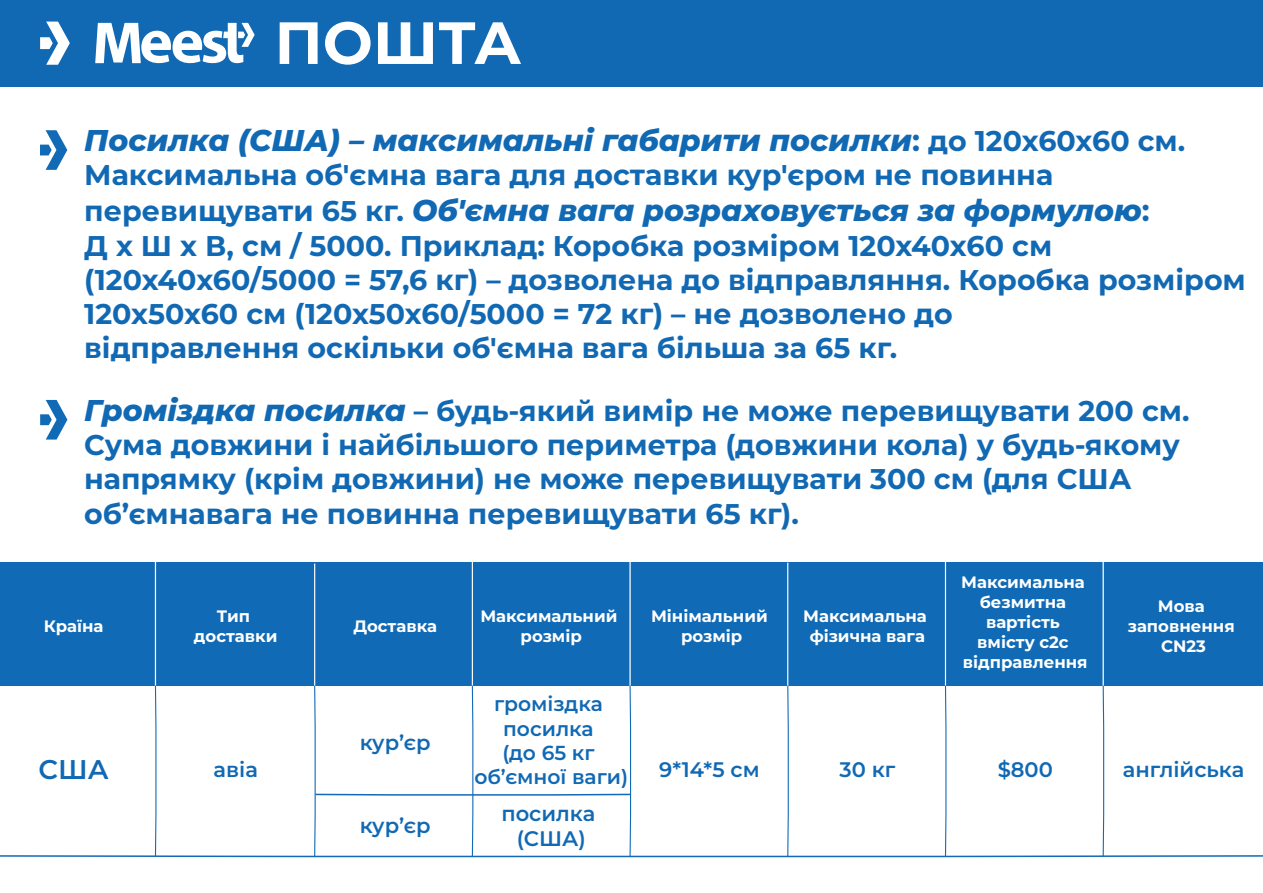
<style>
.page{position:relative;width:1263px;height:893px;background:#fff}
.page>*{position:absolute;margin:0;border:0;box-sizing:border-box;transform-origin:0 0}
.t1{font:italic 800 30px "Montserrat";color:#1169b4}
.t2{font:700 28.5px/34.2px "Montserrat";color:#1169b4}
.t3{font:600 27px "Montserrat";color:#1169b4}
.t4{font:600 21px/25.2px "Montserrat";color:#1169b4;text-align:center}
.t5{font:600 20.25px/24.3px "Montserrat";color:#1169b4;text-align:center}
.t6{font:700 16.5px/19.8px "Montserrat";color:#fff;text-align:center}
.s1{font-weight:700;font-style:normal}
.s2{font-weight:700;font-style:normal;font-size:28.5px}
.s3{font-weight:800;font-style:italic;font-size:30px}
</style>
<div class="page">
<svg style="left:40px;top:400px;width:27px;height:40px"></svg>
<svg style="left:40px;top:130px;width:27px;height:40px"></svg>
<div style="left:0;top:562px;width:1263px;height:123px;background:#116ab5"></div>
<hr style="left:155px;top:552px;width:1px;height:279px;background:#fff">
<hr style="left:314px;top:564px;width:1px;height:256px;background:#fff">
<hr style="left:629px;top:552px;width:2px;height:279px;background:#fff">
<hr style="left:472px;top:554px;width:1px;height:257px;background:#fff">
<hr style="left:787px;top:563px;width:1px;height:256px;background:#fff">
<hr style="left:1102px;top:551px;width:2px;height:279px;background:#fff">
<hr style="left:945px;top:553px;width:1px;height:257px;background:#fff">
<svg style="left:0;top:684px;width:1263px;height:174px"></svg>
<div style="left:0;top:0;width:1263px;height:86px;background:#1169b4"></div>
<svg style="left:40px;top:22px;width:30px;height:43px"></svg>
<svg style="left:95px;top:23px;width:160px;height:41px"></svg>
<svg style="left:280px;top:22px;width:38px;height:42px"></svg>
<svg style="left:325px;top:22px;width:46px;height:43px"></svg>
<svg style="left:378px;top:22px;width:55px;height:42px"></svg>
<svg style="left:439px;top:22px;width:82px;height:42px"></svg>
<p class="t1" style="left:84px;top:121px;width:1102px">Посилка (США) – максимальні габарити посилки<span class="s1">:</span> <span class="s2">до 120х60х60 см.</span></p>
<p class="t2" style="left:84px;top:157px;width:970px">Максимальна об'ємна вага для доставки кур'єром не повинна</p>
<p class="t1" style="left:84px;top:191px;width:1067px"><span class="s2">перевищувати 65 кг.</span> Об'ємна вага розраховується за формулою<span class="s1">:</span></p>
<p class="t2" style="left:84px;top:228px;width:1163px">Д х Ш х В, см / 5000. Приклад: Коробка розміром 120х40х60 см (120х40х60/5000 = 57,6 кг) – дозволена до відправляння. Коробка розміром 120х50х60 см (120х50х60/5000 = 72 кг) – не дозволено до<br>відправлення оскільки об'ємна вага більша за 65 кг.</p>
<p class="t2" style="left:84px;top:393px;width:1107px"><span class="s3">Громіздка посилка</span> – будь-який вимір не може перевищувати 200 см.<br>Сума довжини і найбільшого периметра (довжини кола) у будь-якому напрямку (крім довжини) не може перевищувати 300 см (для США об’ємнавага не повинна перевищувати 65 кг).</p>
<p class="t6" style="left:44px;top:616px;width:61px">Країна</p>
<p class="t6" style="left:194px;top:606px;width:85px">Тип доставки</p>
<p class="t6" style="left:353px;top:616px;width:85px">Доставка</p>
<p class="t6" style="left:480px;top:606px;width:139px">Максимальний розмір</p>
<p class="t6" style="left:651px;top:606px;width:118px">Мінімальний розмір</p>
<p class="t6" style="left:803px;top:606px;width:125px">Максимальна фізична вага</p>
<p class="t6" style="left:961px;top:572px;width:128px">Максимальна безмитна вартість вмісту с2с відправлення</p>
<p class="t6" style="left:1128px;top:596px;width:109px">Мова заповнення<br>CN23</p>
<p class="t3" style="left:39px;top:751px;width:72px">США</p>
<p class="t4" style="left:214px;top:756px;width:46px">авіа</p>
<p class="t4" style="left:360px;top:729px;width:72px">кур’єр</p>
<p class="t4" style="left:360px;top:812px;width:72px">кур’єр</p>
<p class="t5" style="left:474px;top:692px;width:155px">громіздка посилка<br>(до 65 кг об’ємної ваги)</p>
<p class="t4" style="left:501px;top:800px;width:95px">посилка (США)</p>
<p class="t4" style="left:659px;top:756px;width:102px">9*14*5 см</p>
<p class="t4" style="left:839px;top:756px;width:57px">30 кг</p>
<p class="t4" style="left:998px;top:756px;width:57px">$800</p>
<p class="t4" style="left:1123px;top:756px;width:123px">англійська</p>
</div>
